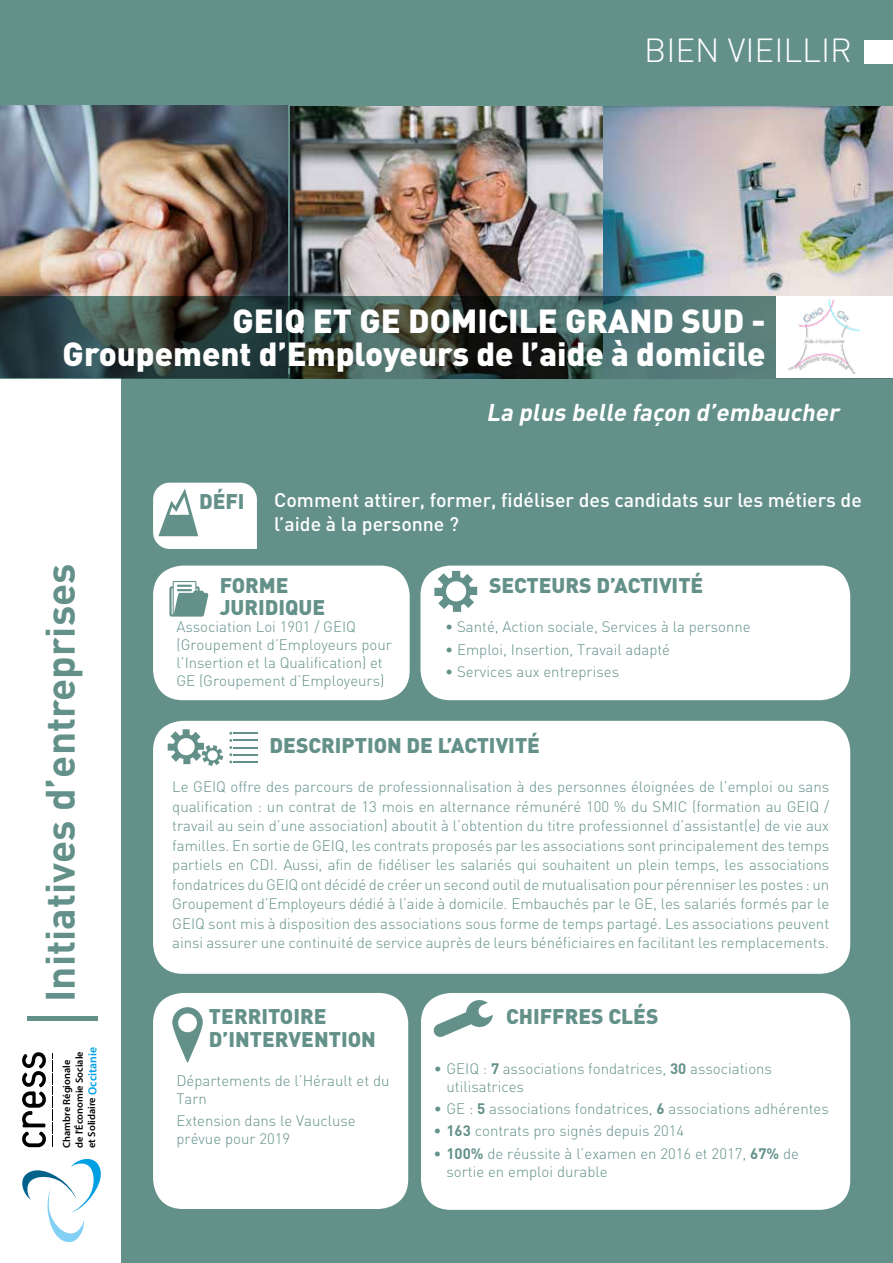
<style>
.page{position:relative;width:893px;height:1263px;background:#fff}
.page>*{position:absolute;margin:0;border:0;box-sizing:border-box;transform-origin:0 0}
.t1{font:700 40.5px "DIN";color:#639189}
.t2{font:900 33px/33px "DIN";color:#fff;text-align:right}
.t3{font:300 33px "DIN";color:#fff}
.t4{font:italic 700 24px "DIN";color:#fff}
.t5{font:900 21px/22.5px "DIN";color:#639189}
.t6{font:500 19.5px/23.4px "DIN";color:#fff}
.t7{font:300 15px/19.5px "DIN";color:#639189}
.t8{font:600 11.7px "Myriad Pro";color:#009fe3}
.t9{font:600 10.35px/12.5px "Myriad Pro";color:#000}
.s1{font-weight:700}
</style>
<div class="page">
<div style="left:0;top:0;width:893px;height:368px;background:#639189"></div>
<div style="left:122px;top:375px;width:771px;height:888px;background:#639189"></div>
<div style="left:153px;top:566px;width:257px;height:134px;background:#fff;border-radius:30px"></div>
<div style="left:420px;top:566px;width:430px;height:134px;background:#fff;border-radius:30px"></div>
<div style="left:153px;top:721px;width:697px;height:253px;background:#fff;border-radius:30px"></div>
<div style="left:153px;top:993px;width:255px;height:216px;background:#fff;border-radius:30px"></div>
<svg style="left:172px;top:1007px;width:31px;height:56px"></svg>
<div style="left:178px;top:1013px;width:19px;height:19px;background:#fff;border-radius:50%"></div>
<div style="left:421px;top:993px;width:429px;height:217px;background:#fff;border-radius:30px"></div>
<svg style="left:433px;top:1000px;width:60px;height:37px"></svg>
<svg style="left:434px;top:571px;width:43px;height:41px"></svg>
<svg style="left:168px;top:729px;width:55px;height:37px"></svg>
<div style="left:865px;top:40px;width:28px;height:24px;background:#fff"></div>
<svg style="left:153px;top:483px;width:104px;height:66px;background:#e6edec"></svg>
<svg style="left:229px;top:732px;width:28px;height:31px"></svg>
<div style="left:27px;top:1016px;width:71px;height:5px;background:#639189"></div>
<svg style="left:169px;top:581px;width:39px;height:36px"></svg>
<svg style="left:22px;top:1159px;width:79px;height:84px"></svg>
<svg style="left:52px;top:1053px;width:1px;height:94px"></svg>
<svg style="left:22px;top:1052px;width:24px;height:95px"></svg>
<img style="left:0;top:105px;width:288px;height:191px">
<img style="left:603px;top:106px;width:290px;height:190px">
<img style="left:290px;top:106px;width:313px;height:190px">
<svg style="left:0;top:296px;width:893px;height:82px;background:#384f4b"></svg>
<div style="left:777px;top:296px;width:116px;height:81px;background:#fff"></div>
<img style="left:788px;top:300px;width:72px;height:73px">
<h2 class="t3" style="left:644px;top:30px;width:209px">BIEN VIEILLIR</h2>
<h2 class="t2" style="left:63px;top:303px;width:704px">GEIQ ET GE DOMICILE GRAND SUD -<br>Groupement d’Employeurs de l’aide à domicile</h2>
<h1 class="t1" style="left:34px;top:1002px;width:440px;rotate:-90deg">Initiatives d’entreprises</h1>
<p class="t8" style="left:85px;top:1095px;width:49px;rotate:-90deg">Occitanie</p>
<p class="t9" style="left:60px;top:1148px;width:98px;rotate:-90deg">Chambre Régionale de l'Économie Sociale et Solidaire</p>
<h3 class="t5" style="left:199px;top:489px;width:47px">DÉFI</h3>
<h3 class="t4" style="left:486px;top:397px;width:359px">La plus belle façon d’embaucher</h3>
<h3 class="t6" style="left:274px;top:488px;width:589px">Comment attirer, former, fidéliser des candidats sur les métiers de l’aide à la personne ?</h3>
<h3 class="t5" style="left:220px;top:573px;width:107px">FORME<br>JURIDIQUE</h3>
<h3 class="t5" style="left:489px;top:573px;width:216px">SECTEURS D’ACTIVITÉ</h3>
<p class="t7" style="left:176px;top:617px;width:217px;line-height:18px">Association Loi 1901 / GEIQ (Groupement d’Employeurs pour l’Insertion et la Qualification) et<br>GE (Groupement d’Employeurs)</p>
<p class="t7" style="left:445px;top:617px;width:307px">• Santé, Action sociale, Services à la personne</p>
<p class="t7" style="left:445px;top:639px;width:227px">• Emploi, Insertion, Travail adapté</p>
<p class="t7" style="left:445px;top:661px;width:176px">• Services aux entreprises</p>
<h3 class="t5" style="left:270px;top:733px;width:272px">DESCRIPTION DE L’ACTIVITÉ</h3>
<p class="t7" style="left:172px;top:777px;width:658px;text-align:justify">Le GEIQ offre des parcours de professionnalisation à des personnes éloignées de l’emploi ou sans qualification : un contrat de 13 mois en alternance rémunéré 100 % du SMIC (formation au GEIQ / travail au sein d’une association) aboutit à l’obtention du titre professionnel d’assistant(e) de vie aux familles. En sortie de GEIQ, les contrats proposés par les associations sont principalement des temps partiels en CDI. Aussi, afin de fidéliser les salariés qui souhaitent un plein temps, les associations fondatrices du GEIQ ont décidé de créer un second outil de mutualisation pour pérenniser les postes : un Groupement d’Employeurs dédié à l’aide à domicile. Embauchés par le GE, les salariés formés par le GEIQ sont mis à disposition des associations sous forme de temps partagé. Les associations peuvent ainsi assurer une continuité de service auprès de leurs bénéficiaires en facilitant les remplacements.</p>
<h3 class="t5" style="left:209px;top:1004px;width:168px">TERRITOIRE<br>D’INTERVENTION</h3>
<p class="t7" style="left:176px;top:1071px;width:215px;line-height:18px">Départements de l’Hérault et du<br>Tarn</p>
<p class="t7" style="left:176px;top:1111px;width:181px;line-height:18px">Extension dans le Vaucluse prévue pour 2019</p>
<h3 class="t5" style="left:506px;top:1004px;width:154px">CHIFFRES CLÉS</h3>
<p class="t7" style="left:446px;top:1059px;width:327px;line-height:18px;text-indent:-13px">• GEIQ : <span class="s1">7</span> associations fondatrices, <span class="s1">30</span> associations utilisatrices</p>
<p class="t7" style="left:434px;top:1099px;width:397px">• GE : <span class="s1">5</span> associations fondatrices, <span class="s1">6</span> associations adhérentes</p>
<p class="t7" style="left:434px;top:1121px;width:252px"><span class="s1">• 163</span> contrats pro signés depuis 2014</p>
<p class="t7" style="left:446px;top:1144px;width:354px;line-height:18px;text-indent:-13px"><span class="s1">• 100%</span> de réussite à l’examen en 2016 et 2017, <span class="s1">67%</span> de sortie en emploi durable</p>
</div>
